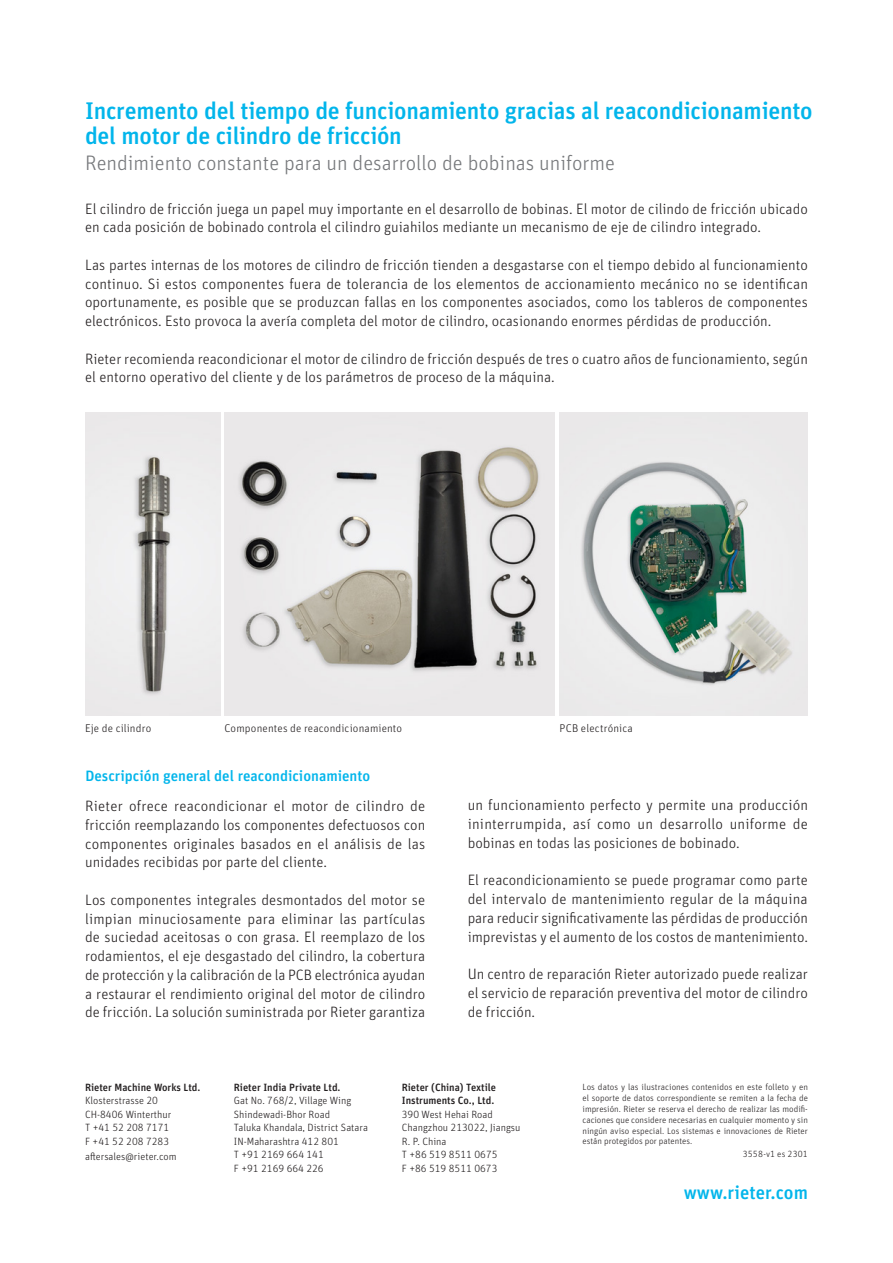
<style>
.page{position:relative;width:893px;height:1263px;background:#fff}
.page>*{position:absolute;margin:0;border:0;box-sizing:border-box;transform-origin:0 0}
.t1{font:500 24px/25.5px "Unit Pro";letter-spacing:-.01em;color:#02b5eb}
.t2{font:300 21px "Unit Pro";color:#76787b}
.t3{font:500 18.75px "Unit Pro";color:#02b5eb}
.t4{font:300 15px/18.8px "Unit Pro";color:#231f20;text-align:justify}
.t5{font:500 15px "Unit Pro";color:#02b5eb}
.t6{font:300 11.25px "Unit Pro";letter-spacing:.015em;color:#231f20}
.t7{font:300 10.5px/13.5px "Unit Pro";color:#231f20}
.t8{font:500 10.5px/13.5px "Unit Pro";color:#231f20}
.t9{font:300 9px/10.8px "Unit Pro";color:#231f20;text-align:justify}
.t10{font:300 9px "Unit Pro";letter-spacing:.02em;color:#231f20}
</style>
<div class="page">
<img style="left:85px;top:412px;width:135px;height:303px">
<img style="left:225px;top:412px;width:329px;height:303px">
<img style="left:560px;top:412px;width:248px;height:303px">
<h1 class="t1" style="left:85px;top:96px;width:729px">Incremento del tiempo de funcionamiento gracias al reacondicionamiento del motor de cilindro de fricción</h1>
<h2 class="t2" style="left:85px;top:148px;width:532px">Rendimiento constante para un desarrollo de bobinas uniforme</h2>
<p class="t4" style="left:85px;top:198px;width:724px">El cilindro de fricción juega un papel muy importante en el desarrollo de bobinas. El motor de cilindo de fricción ubicado en cada posición de bobinado controla el cilindro guiahilos mediante un mecanismo de eje de cilindro integrado.</p>
<p class="t4" style="left:85px;top:255px;width:724px">Las partes internas de los motores de cilindro de fricción tienden a desgastarse con el tiempo debido al funcionamiento continuo. Si estos componentes fuera de tolerancia de los elementos de accionamiento mecánico no se identifican oportunamente, es posible que se produzcan fallas en los componentes asociados, como los tableros de componentes electrónicos. Esto provoca la avería completa del motor de cilindro, ocasionando enormes pérdidas de producción.</p>
<p class="t4" style="left:85px;top:348px;width:724px">Rieter recomienda reacondicionar el motor de cilindro de fricción después de tres o cuatro años de funcionamiento, según el entorno operativo del cliente y de los parámetros de proceso de la máquina.</p>
<p class="t6" style="left:85px;top:720px;width:68px">Eje de cilindro</p>
<p class="t6" style="left:224px;top:720px;width:179px">Componentes de reacondicionamiento</p>
<p class="t6" style="left:560px;top:720px;width:75px">PCB electrónica</p>
<p class="t5" style="left:85px;top:764px;width:286px">Descripción general del reacondicionamiento</p>
<p class="t4" style="left:85px;top:796px;width:342px">Rieter ofrece reacondicionar el motor de cilindro de fricción reemplazando los componentes defectuosos con componentes originales basados en el análisis de las unidades recibidas por parte del cliente.</p>
<p class="t4" style="left:85px;top:889px;width:342px">Los componentes integrales desmontados del motor se limpian minuciosamente para eliminar las partículas de suciedad aceitosas o con grasa. El reemplazo de los rodamientos, el eje desgastado del cilindro, la cobertura de protección y la calibración de la PCB electrónica ayudan a restaurar el rendimiento original del motor de cilindro de fricción. La solución suministrada por Rieter garantiza</p>
<p class="t4" style="left:468px;top:795px;width:342px">un funcionamiento perfecto y permite una producción ininterrumpida, así como un desarrollo uniforme de bobinas en todas las posiciones de bobinado.</p>
<p class="t4" style="left:468px;top:870px;width:342px">El reacondicionamiento se puede programar como parte del intervalo de mantenimiento regular de la máquina para reducir significativamente las pérdidas de producción imprevistas y el aumento de los costos de mantenimiento.</p>
<p class="t4" style="left:468px;top:964px;width:342px">Un centro de reparación Rieter autorizado puede realizar el servicio de reparación preventiva del motor de cilindro de fricción.</p>
<p class="t8" style="left:85px;top:1079px;width:117px">Rieter Machine Works Ltd.</p>
<p class="t7" style="left:85px;top:1093px;width:93px;line-height:14px">Klosterstrasse 20<br>CH-8406 Winterthur<br>T +41 52 208 7171<br>F +41 52 208 7283 aftersales@rieter.com</p>
<p class="t8" style="left:234px;top:1079px;width:108px">Rieter India Private Ltd.</p>
<p class="t7" style="left:234px;top:1093px;width:136px">Gat No. 768/2, Village Wing<br>Shindewadi-Bhor Road<br>Taluka Khandala, District Satara<br>IN-Maharashtra 412 801<br>T +91 2169 664 141<br>F +91 2169 664 226</p>
<p class="t8" style="left:402px;top:1079px;width:96px">Rieter (China) Textile<br>Instruments Co., Ltd.</p>
<p class="t7" style="left:402px;top:1107px;width:120px">390 West Hehai Road<br>Changzhou 213022, Jiangsu<br>R. P. China<br>T +86 519 8511 0675<br>F +86 519 8511 0673</p>
<p class="t9" style="left:583px;top:1081px;width:227px">Los datos y las ilustraciones contenidos en este folleto y en el soporte de datos correspondiente se remiten a la fecha de impresión. Rieter se reserva el derecho de realizar las modifi&shy;caciones que considere necesarias en cualquier momento y sin ningún aviso especial. Los sistemas e innovaciones de Rieter están protegidos por patentes.</p>
<p class="t10" style="left:743px;top:1148px;width:66px">3558-v1 es 2301</p>
<p class="t3" style="left:684px;top:1178px;width:126px">www.rieter.com</p>
</div>
